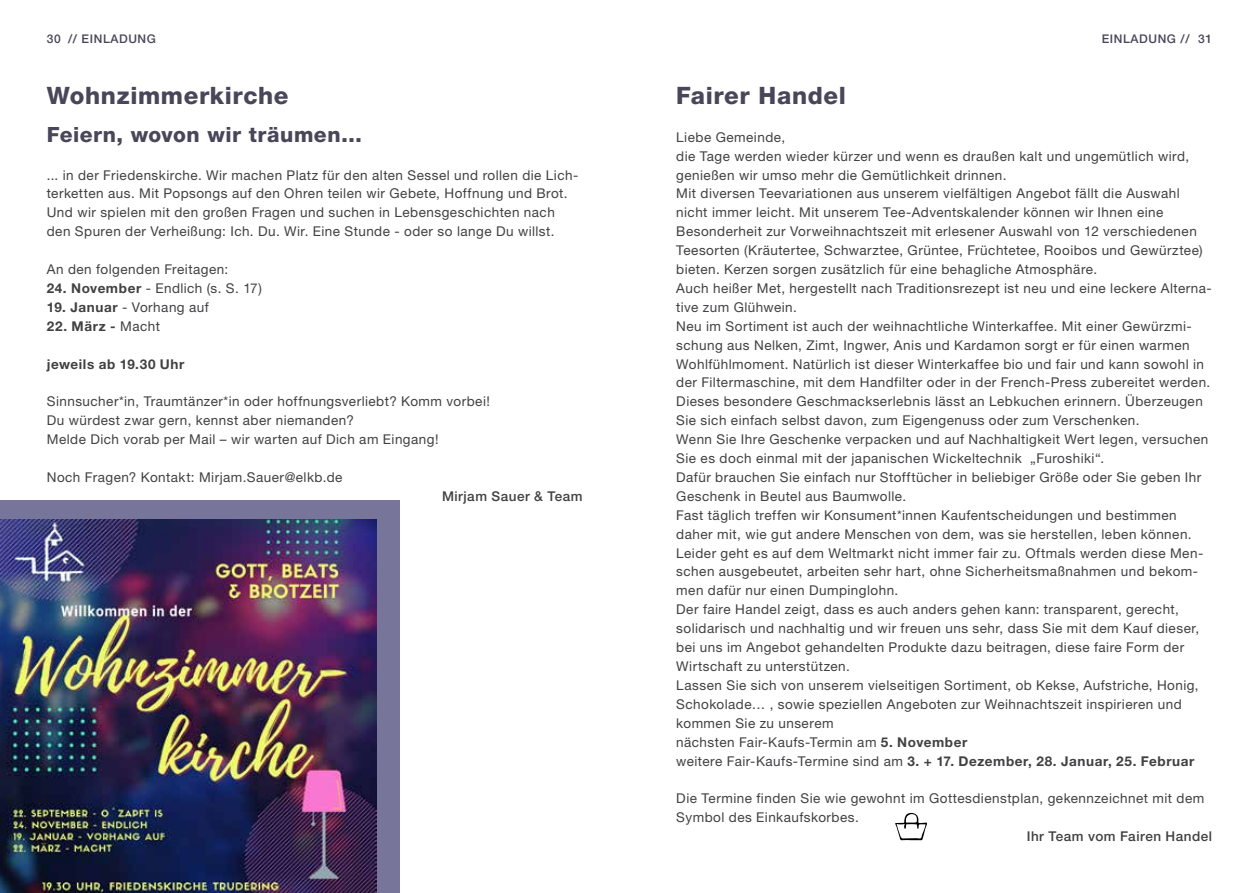
<style>
.page{position:relative;width:1259px;height:893px;background:#fff}
.page>*{position:absolute;margin:0;border:0;box-sizing:border-box;transform-origin:0 0}
.t1{font:800 24px "Helvetica Neue LT Std";letter-spacing:.025em;color:#494659}
.t2{font:800 21px "Helvetica Neue LT Std";letter-spacing:.025em;color:#494659}
.t3{font:13.5px/18.9px "Helvetica Neue LT Std";letter-spacing:.035em;color:#414042}
.t4{font:500 13.5px "Helvetica Neue LT Std";letter-spacing:.035em;color:#414042}
.t5{font:700 13.5px "Helvetica Neue LT Std";letter-spacing:.045em;color:#414042}
.t6{font:500 12px "Helvetica Neue LT Std";letter-spacing:.05em;color:#494659}
.s1{font-weight:700}
.s2{font-weight:400}
</style>
<div class="page">
<div style="left:0;top:501px;width:400px;height:392px;background:#777599"></div>
<img style="left:0;top:520px;width:376px;height:373px">
<svg style="left:895px;top:813px;width:32px;height:27px"></svg>
<p class="t6" style="left:68px;top:31px;width:89px">// EINLADUNG</p>
<p class="t6" style="left:1101px;top:31px;width:89px">EINLADUNG //</p>
<p class="t6" style="left:47px;top:31px;width:15px">30</p>
<p class="t6" style="left:1198px;top:31px;width:15px">31</p>
<h1 class="t1" style="left:47px;top:81px;width:243px">Wohnzimmerkirche</h1>
<h2 class="t2" style="left:47px;top:122px;width:317px">Feiern, wovon wir träumen…</h2>
<p class="t3" style="left:47px;top:165px;width:533px">... in der Friedenskirche. Wir machen Platz für den alten Sessel und rollen die Lich&shy;terketten aus. Mit Popsongs auf den Ohren teilen wir Gebete, Hoffnung und Brot.<br>Und wir spielen mit den großen Fragen und suchen in Lebensgeschichten nach den Spuren der Verheißung: Ich. Du. Wir. Eine Stunde - oder so lange Du willst.</p>
<p class="t3" style="left:47px;top:260px;width:183px">An den folgenden Freitagen:</p>
<p class="t3" style="left:47px;top:279px;width:217px"><span class="s1">24. November</span> - Endlich (s. S. 17)</p>
<p class="t3" style="left:47px;top:297px;width:163px"><span class="s1">19. Januar</span> - Vorhang auf</p>
<p class="t5" style="left:47px;top:318px;width:115px">22. März - <span class="s2">Macht</span></p>
<p class="t5" style="left:47px;top:355px;width:139px">jeweils ab 19.30 Uhr</p>
<p class="t3" style="left:47px;top:392px;width:445px">Sinnsucher*in, Traumtänzer*in oder hoffnungsverliebt? Komm vorbei!<br>Du würdest zwar gern, kennst aber niemanden?<br>Melde Dich vorab per Mail – wir warten auf Dich am Eingang!</p>
<p class="t3" style="left:47px;top:468px;width:297px">Noch Fragen? Kontakt: Mirjam.Sauer@elkb.de</p>
<p class="t4" style="left:442px;top:488px;width:142px">Mirjam Sauer &amp; Team</p>
<h1 class="t1" style="left:676px;top:81px;width:171px">Fairer Handel</h1>
<p class="t3" style="left:676px;top:127px;width:537px">Liebe Gemeinde,<br>die Tage werden wieder kürzer und wenn es draußen kalt und ungemütlich wird, genießen wir umso mehr die Gemütlichkeit drinnen.<br>Mit diversen Teevariationen aus unserem vielfältigen Angebot fällt die Auswahl nicht immer leicht. Mit unserem Tee-Adventskalender können wir Ihnen eine Besonderheit zur Vorweihnachtszeit mit erlesener Auswahl von 12 verschiedenen Teesorten (Kräutertee, Schwarztee, Grüntee, Früchtetee, Rooibos und Gewürztee) bieten. Kerzen sorgen zusätzlich für eine behagliche Atmosphäre.<br>Auch heißer Met, hergestellt nach Traditionsrezept ist neu und eine leckere Alterna&shy;tive zum Glühwein.<br>Neu im Sortiment ist auch der weihnachtliche Winterkaffee. Mit einer Gewürzmi&shy;schung aus Nelken, Zimt, Ingwer, Anis und Kardamon sorgt er für einen warmen Wohlfühlmoment. Natürlich ist dieser Winterkaffee bio und fair und kann sowohl in der Filtermaschine, mit dem Handfilter oder in der French-Press zubereitet werden.<br>Dieses besondere Geschmackserlebnis lässt an Lebkuchen erinnern. Überzeugen Sie sich einfach selbst davon, zum Eigengenuss oder zum Verschenken.<br>Wenn Sie Ihre Geschenke verpacken und auf Nachhaltigkeit Wert legen, versuchen Sie es doch einmal mit der japanischen Wickeltechnik „Furoshiki“.<br>Dafür brauchen Sie einfach nur Stofftücher in beliebiger Größe oder Sie geben Ihr Geschenk in Beutel aus Baumwolle.<br>Fast täglich treffen wir Konsument*innen Kaufentscheidungen und bestimmen daher mit, wie gut andere Menschen von dem, was sie herstellen, leben können.<br>Leider geht es auf dem Weltmarkt nicht immer fair zu. Oftmals werden diese Men&shy;schen ausgebeutet, arbeiten sehr hart, ohne Sicherheitsmaßnahmen und bekom&shy;men dafür nur einen Dumpinglohn.<br>Der faire Handel zeigt, dass es auch anders gehen kann: transparent, gerecht, solidarisch und nachhaltig und wir freuen uns sehr, dass Sie mit dem Kauf dieser, bei uns im Angebot gehandelten Produkte dazu beitragen, diese faire Form der Wirtschaft zu unterstützen.<br>Lassen Sie sich von unserem vielseitigen Sortiment, ob Kekse, Aufstriche, Honig, Schokolade… , sowie speziellen Angeboten zur Weihnachtszeit inspirieren und kommen Sie zu unserem<br>nächsten Fair-Kaufs-Termin am <span class="s1">5. November<br></span>weitere Fair-Kaufs-Termine sind am <span class="s1">3. + 17. Dezember, 28. Januar, 25. Februar</span></p>
<p class="t3" style="left:676px;top:789px;width:529px">Die Termine finden Sie wie gewohnt im Gottesdienstplan, gekennzeichnet mit dem<br>Symbol des Einkaufskorbes.</p>
<p class="t4" style="left:1027px;top:828px;width:187px">Ihr Team vom Fairen Handel</p>
</div>
